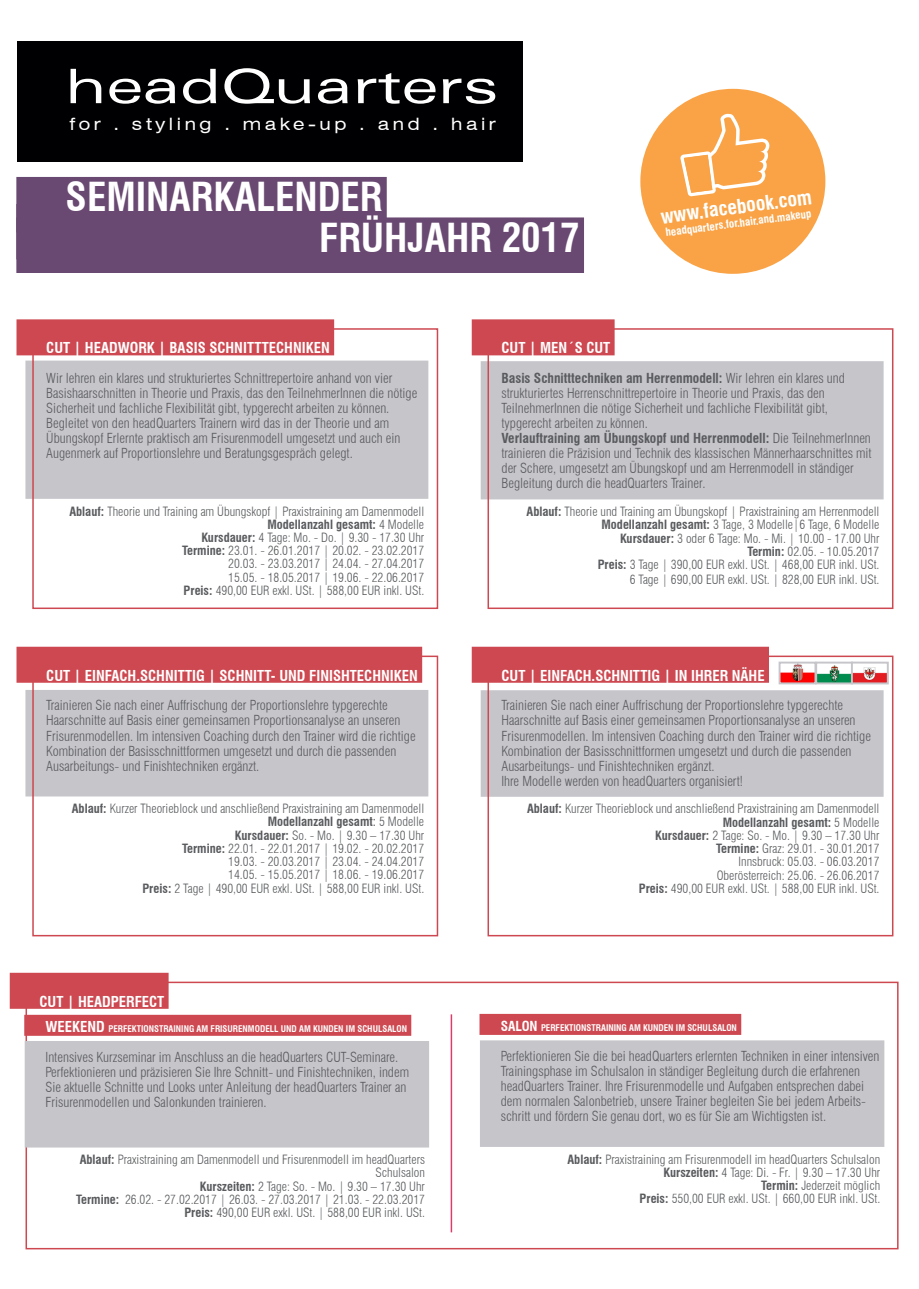
<style>
.page{position:relative;width:919px;height:1289px;background:#fff}
.page>*{position:absolute;margin:0;border:0;box-sizing:border-box;transform-origin:0 0}
.Absatzformat_1{font:700 condensed 39px "Swiss 721 BT";color:#fff}
.t1{font:700 condensed 19.8px "Swiss 721 BT";color:#fff}
.t2{font:expanded 17.1px "Swiss 721 BT";letter-spacing:.21em;color:#fff}
.Ü_Specials{font:700 condensed 14.7px "Swiss 721 BT";color:#fff}
.Absatzformat_4{font:300 condensed 13.5px/15px "Swiss 721 BT";color:#595b5e}
.Absatzformat_5{font:300 condensed 12.45px/13.2px "Swiss 721 BT";color:#595b5e;text-align:right}
.Ü_Cut{font:300 condensed 12.45px/13.2px "Swiss 721 BT";color:#595b5e;text-align:right}
.Absatzformat_4-2{font:300 condensed 12.45px "Swiss 721 BT";color:#595b5e}
.t3{font:700 condensed 10.95px "Swiss 721 BT";color:#fff}
.UnterÜ_Specials{font:700 condensed 9px "Swiss 721 BT";color:#fff}
.s1{font-weight:700}
.s2{font-weight:400}
.s3{font-size:14.7px}
.s4{font-size:13.5px}
</style>
<div class="page">
<div style="left:10px;top:972px;width:159px;height:36px;background:#cd4850"></div>
<div style="left:26px;top:981px;width:872px;height:268px;border:2px solid #cd4850"></div>
<div style="left:471px;top:646px;width:298px;height:36px;background:#cd4850"></div>
<div style="left:480px;top:690px;width:403px;height:106px;background:#c6c5ca"></div>
<div style="left:487px;top:655px;width:406px;height:281px;border:2px solid #cd4850"></div>
<div style="left:16px;top:319px;width:318px;height:36px;background:#cd4850"></div>
<div style="left:25px;top:360px;width:403px;height:139px;background:#c6c5ca"></div>
<div style="left:32px;top:328px;width:406px;height:281px;border:2px solid #cd4850"></div>
<div style="left:16px;top:646px;width:406px;height:36px;background:#cd4850"></div>
<div style="left:25px;top:690px;width:403px;height:106px;background:#c6c5ca"></div>
<div style="left:32px;top:655px;width:406px;height:281px;border:2px solid #cd4850"></div>
<div style="left:471px;top:319px;width:143px;height:36px;background:#cd4850"></div>
<div style="left:480px;top:361px;width:403px;height:138px;background:#c6c5ca"></div>
<div style="left:487px;top:328px;width:406px;height:281px;border:2px solid #cd4850"></div>
<img style="left:781px;top:664px;width:104px;height:17px">
<div style="left:815px;top:661px;width:38px;height:23px;border:2px solid #c6c5ca"></div>
<div style="left:778px;top:661px;width:38px;height:23px;border:2px solid #c6c5ca"></div>
<div style="left:850px;top:661px;width:38px;height:23px;border:2px solid #c6c5ca"></div>
<div style="left:24px;top:1014px;width:387px;height:21px;background:#cd4850"></div>
<div style="left:25px;top:1040px;width:404px;height:107px;background:#c6c5ca"></div>
<div style="left:479px;top:1013px;width:262px;height:21px;background:#cd4850"></div>
<div style="left:480px;top:1040px;width:404px;height:106px;background:#c6c5ca"></div>
<div style="left:17px;top:41px;width:505px;height:121px;background:#000002"></div>
<svg style="left:71px;top:68px;width:424px;height:36px"></svg>
<div style="left:640px;top:89px;width:185px;height:185px;background:#f9a346;border-radius:50%"></div>
<svg style="left:680px;top:114px;width:89px;height:82px"></svg>
<div style="left:16px;top:177px;width:371px;height:55px;background:#694972"></div>
<div style="left:16px;top:217px;width:568px;height:56px;background:#694972"></div>
<hr style="left:450px;top:1014px;width:2px;height:218px;background:#db3d6b">
<p class="t2" style="left:70px;top:114px;width:427px">for . styling . make-up . and . hair</p>
<p class="Absatzformat_1" style="left:66px;top:173px;width:318px">SEMINARKALENDER</p>
<p class="Absatzformat_1" style="left:319px;top:214px;width:262px">FRÜHJAHR 2017</p>
<p class="t1" style="left:659px;top:205px;width:154px;rotate:-8deg">www.facebook.com</p>
<p class="t3" style="left:664px;top:225px;width:148px;rotate:-7deg">headquarters.for.hair.and.makeup</p>
<p class="Ü_Specials" style="left:46px;top:339px;width:285px">CUT | HEADWORK | BASIS SCHNITTTECHNIKEN</p>
<p class="Absatzformat_4" style="left:46px;top:371px;width:372px">Wir lehren ein klares und strukturiertes Schnittrepertoire anhand von vier Basishaarschnitten in Theorie und Praxis, das den TeilnehmerInnen die nötige Sicherheit und fachliche Flexibilität gibt, typgerecht arbeiten zu können.<br>Begleitet von den headQuarters Trainern wird das in der Theorie und am Übungskopf Erlernte praktisch am Frisurenmodell umgesetzt und auch ein Augenmerk auf Proportionslehre und Beratungsgespräch gelegt.</p>
<p class="Ü_Cut" style="left:69px;top:504px;width:356px"><span class="s1">Ablauf:</span> Theorie und Training am Übungskopf | Praxistraining am Damenmodell <span class="s1">Modellanzahl gesamt:</span> 4 Modelle<br><span class="s1">Kursdauer:</span> 4 Tage: Mo. - Do. | 9.30 - 17.30 Uhr<br><span class="s1">Termine:</span> 23.01. - 26.01.2017 | 20.02. - 23.02.2017<br>20.03. - 23.03.2017 | 24.04. - 27.04.2017<br>15.05. - 18.05.2017 | 19.06. - 22.06.2017<br><span class="s1">Preis:</span> 490,00 EUR exkl. USt. | 588,00 EUR inkl. USt.</p>
<p class="Ü_Specials" style="left:46px;top:666px;width:373px">CUT | EINFACH.SCHNITTIG | SCHNITT- UND FINISHTECHNIKEN</p>
<p class="Absatzformat_4" style="left:46px;top:698px;width:371px">Trainieren Sie nach einer Auffrischung der Proportionslehre typgerechte Haarschnitte auf Basis einer gemeinsamen Proportionsanalyse an unseren Frisurenmodellen. Im intensiven Coaching durch den Trainer wird die richtige Kombination der Basisschnittformen umgesetzt und durch die passenden Ausarbeitungs- und Finishtechniken ergänzt.</p>
<p class="Absatzformat_5" style="left:72px;top:802px;width:354px"><span class="s1">Ablauf:</span> Kurzer Theorieblock und anschließend Praxistraining am Damenmodell <span class="s1">Modellanzahl gesamt</span><span class="s2">:</span> 5 Modelle<br><span class="s1">Kursdauer:</span> So. - Mo. | 9.30 – 17.30 Uhr<br><span class="s1">Termine:</span> 22.01. - 22.01.2017 | 19.02. - 20.02.2017<br>19.03. - 20.03.2017 | 23.04. - 24.04.2017<br>14.05. - 15.05.2017 | 18.06. - 19.06.2017<br><span class="s1">Preis:</span> 2 Tage | 490,00 EUR exkl. USt. | 588,00 EUR inkl. USt.</p>
<p class="Ü_Specials" style="left:40px;top:992px;width:126px">CUT | HEADPERFECT</p>
<p class="UnterÜ_Specials" style="left:46px;top:1023px;width:363px"><span class="s3">WEEKEND</span> PERFEKTIONSTRAINING AM FRISURENMODELL UND AM KUNDEN IM SCHULSALON</p>
<p class="Absatzformat_4" style="left:46px;top:1049px;width:354px">Intensives Kurzseminar im Anschluss an die headQuarters CUT-Seminare.</p>
<p class="Absatzformat_4" style="left:46px;top:1064px;width:365px">Perfektionieren und präzisieren Sie Ihre Schnitt- und Finishtechniken, indem<br>Sie aktuelle Schnitte und Looks unter Anleitung der headQuarters Trainer an<br>Frisurenmodellen und Salonkunden trainieren.</p>
<p class="Absatzformat_5" style="left:76px;top:1153px;width:350px"><span class="s1">Ablauf:</span> Praxistraining am Damenmodell und Frisurenmodell im headQuarters Schulsalon<br><span class="s1">Kurszeiten:</span> 2 Tage: So. - Mo. | 9.30 – 17.30 Uhr<br><span class="s1">Termine:</span> 26.02. - 27.02.2017 | 26.03. - 27.03.2017 | 21.03. - 22.03.2017<br><span class="s1">Preis:</span> 490,00 EUR exkl. USt. | 588,00 EUR inkl. USt.</p>
<p class="Ü_Specials" style="left:501px;top:339px;width:110px">CUT | MEN´S CUT</p>
<p class="Absatzformat_4" style="left:501px;top:371px;width:345px"><span class="s1">Basis Schnitttechniken am Herrenmodell:</span> Wir lehren ein klares und strukturiertes Herrenschnittrepertoire in Theorie und Praxis, das den TeilnehmerInnen die nötige Sicherheit und fachliche Flexibilität gibt, typgerecht arbeiten zu können.</p>
<p class="Absatzformat_4" style="left:501px;top:431px;width:371px"><span class="s1">Verlauftraining am Übungskopf und Herrenmodell:</span> Die TeilnehmerInnen trainieren die Präzision und Technik des klassischen Männerhaarschnittes mit der Schere, umgesetzt am Übungskopf und am Herrenmodell in ständiger Begleitung durch die headQuarters Trainer.</p>
<p class="Ü_Cut" style="left:526px;top:505px;width:354px"><span class="s1">Ablauf:</span> Theorie und Training am Übungskopf | Praxistraining am Herrenmodell <span class="s1">Modellanzahl gesamt:</span> 3 Tage, 3 Modelle|6 Tage, 6 Modelle<br><span class="s1">Kursdauer:</span> 3 oder 6 Tage: Mo. - Mi. | 10.00 - 17.00 Uhr<br><span class="s1">Termin:</span> 02.05. - 10.05.2017<br><span class="s1">Preis:</span> 3 Tage | 390,00 EUR exkl. USt. | 468,00 EUR inkl. USt.</p>
<p class="Absatzformat_4-2" style="left:629px;top:571px;width:251px">6 Tage | 690,00 EUR exkl. USt. | 828,00 EUR inkl. USt.</p>
<p class="Ü_Specials" style="left:501px;top:666px;width:265px">CUT | EINFACH.SCHNITTIG | IN IHRER NÄHE</p>
<p class="Absatzformat_4" style="left:501px;top:698px;width:371px">Trainieren Sie nach einer Auffrischung der Proportionslehre typgerechte Haarschnitte auf Basis einer gemeinsamen Proportionsanalyse an unseren Frisurenmodellen. Im intensiven Coaching durch den Trainer wird die richtige Kombination der Basisschnittformen umgesetzt und durch die passenden Ausarbeitungs- und Finishtechniken ergänzt.<br>Ihre Modelle werden von headQuarters organisiert!</p>
<p class="Absatzformat_5" style="left:527px;top:802px;width:354px"><span class="s1">Ablauf:</span> Kurzer Theorieblock und anschließend Praxistraining am Damenmodell <span class="s1">Modellanzahl gesamt:</span> 5 Modelle<br><span class="s1">Kursdauer:</span> 2 Tage: So. - Mo. | 9.30 – 17.30 Uhr<br><span class="s1">Termine:</span> Graz: 29.01. - 30.01.2017<br>Innsbruck: 05.03. - 06.03.2017<br>Oberösterreich: 25.06. - 26.06.2017<br><span class="s1">Preis:</span> 490,00 EUR exkl. USt. | 588,00 EUR inkl. USt.</p>
<p class="UnterÜ_Specials" style="left:500px;top:1022px;width:238px"><span class="s4">SALON</span> PERFEKTIONSTRAINING AM KUNDEN IM SCHULSALON</p>
<p class="Absatzformat_4" style="left:500px;top:1048px;width:380px">Perfektionieren Sie die bei headQuarters erlernten Techniken in einer intensiven Trainingsphase im Schulsalon in ständiger Begleitung durch die erfahrenen headQuarters Trainer. Ihre Frisurenmodelle und Aufgaben entsprechen dabei dem normalen Salonbetrieb, unsere Trainer begleiten Sie bei jedem Arbeits&shy;schritt und fördern Sie genau dort, wo es für Sie am Wichtigsten ist.</p>
<p class="Absatzformat_5" style="left:567px;top:1152px;width:314px"><span class="s1">Ablauf:</span> Praxistraining am Frisurenmodell im headQuarters Schulsalon <span class="s1">Kurszeiten:</span> 4 Tage: Di. - Fr. | 9.30 – 17.30 Uhr<br><span class="s1">Termin:</span> Jederzeit möglich<br><span class="s1">Preis:</span> 550,00 EUR exkl. USt. | 660,00 EUR inkl. USt.</p>
</div>
